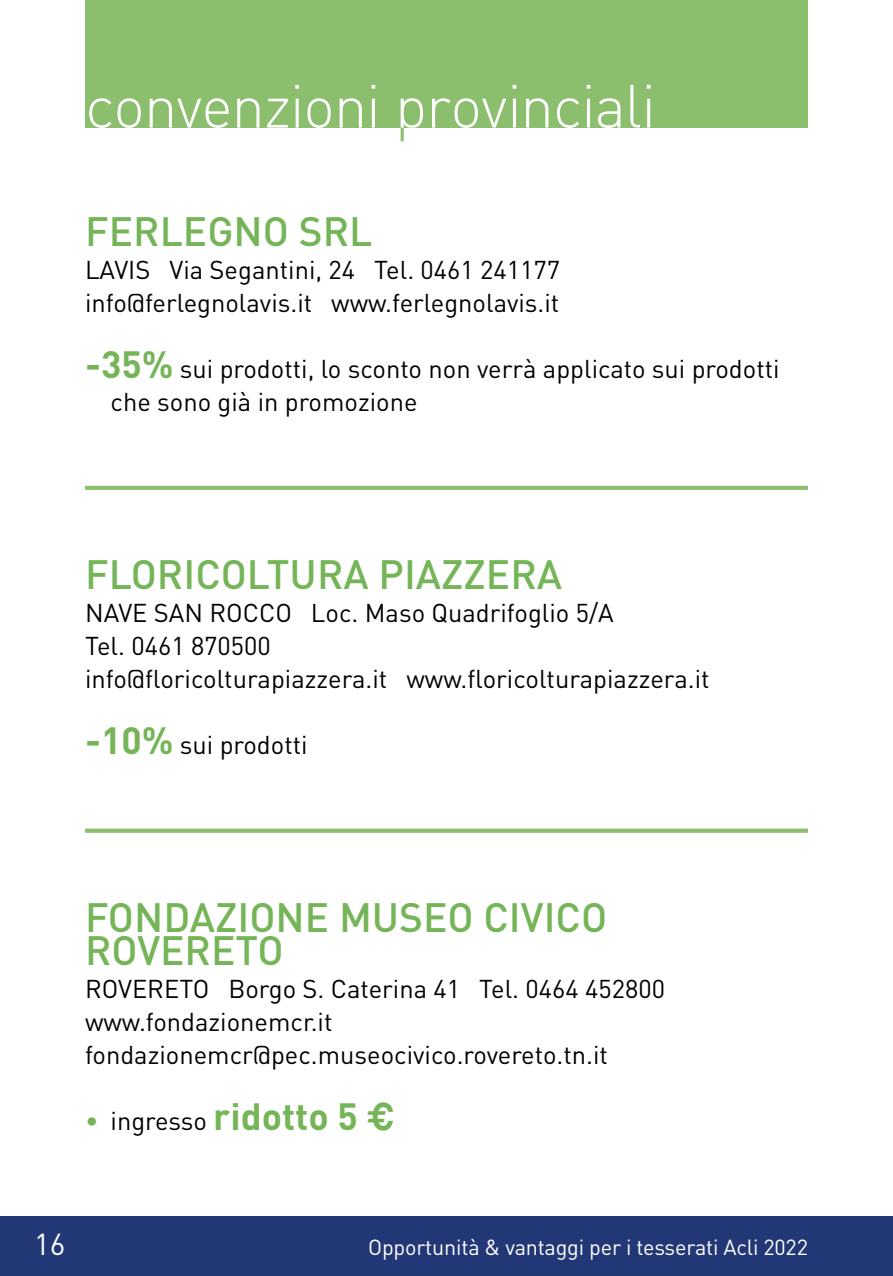
<style>
.page{position:relative;width:893px;height:1276px;background:#fff}
.page>*{position:absolute;margin:0;border:0;box-sizing:border-box;transform-origin:0 0}
.t1{font:300 60px "DIN";letter-spacing:-.02em;color:#fff}
.t2{font:500 40.5px/33px "DIN";color:#75b558}
.t3{font:30px "DIN";color:#fff}
.t4{font:25.5px/33px "DIN";color:#000}
.t5{font:21.6px "DIN";letter-spacing:-.01em;color:#fff}
.s1{font-weight:700;font-size:37.5px;color:#75b558}
.s2{color:#75b558}
.s3{font-family:"Helvetica";font-weight:700;font-size:37.5px;color:#75b558}
</style>
<div class="page">
<div style="left:0;top:1216px;width:893px;height:60px;background:#223775"></div>
<hr style="left:85px;top:486px;width:723px;height:4px;background:#8bbe6d">
<div style="left:85px;top:828px;width:723px;height:5px;background:#8bbe6d"></div>
<div style="left:85px;top:0;width:723px;height:128px;background:#8bbe6d"></div>
<svg style="left:401px;top:128px;width:3px;height:13px"></svg>
<h1 class="t1" style="left:85px;top:69px;width:572px">convenzioni provinciali</h1>
<h2 class="t2" style="left:85px;top:214px;width:289px">FERLEGNO SRL</h2>
<p class="t4" style="left:85px;top:253px;width:476px">LAVIS Via Segantini, 24 Tel. 0461 241177 info@ferlegnolavis.it www.ferlegnolavis.it</p>
<p class="t4" style="left:111px;top:352px;width:671px;text-indent:-26px"><span class="s1">-35%</span> sui prodotti, lo sconto non verrà applicato sui prodotti che sono già in promozione</p>
<h2 class="t2" style="left:85px;top:556px;width:479px">FLORICOLTURA PIAZZERA</h2>
<p class="t4" style="left:85px;top:596px;width:626px">NAVE SAN ROCCO Loc. Maso Quadrifoglio 5/A<br>Tel. 0461 870500<br>info@floricolturapiazzera.it www.floricolturapiazzera.it</p>
<p class="t4" style="left:85px;top:728px;width:224px"><span class="s1">-10%</span> sui prodotti</p>
<h2 class="t2" style="left:85px;top:899px;width:524px">FONDAZIONE MUSEO CIVICO<br>ROVERETO</h2>
<p class="t4" style="left:85px;top:971px;width:581px">ROVERETO Borgo S. Caterina 41 Tel. 0464 452800 www.fondazionemcr.it fondazionemcr@pec.museocivico.rovereto.tn.it</p>
<p class="t4" style="left:85px;top:1103px;width:311px"><span class="s2">•</span> ingresso <span class="s1">ridotto 5</span> <span class="s3">€</span></p>
<p class="t3" style="left:34px;top:1225px;width:33px">16</p>
<p class="t5" style="left:368px;top:1233px;width:441px">Opportunità &amp; vantaggi per i tesserati Acli 2022</p>
</div>
